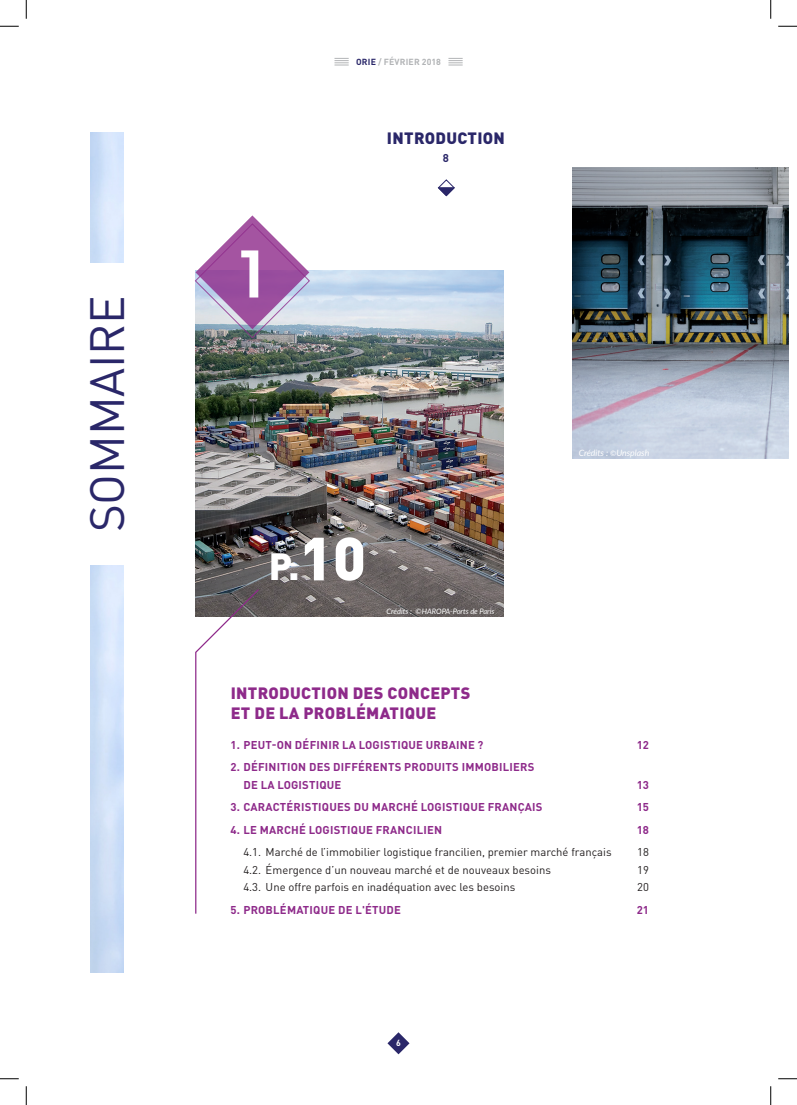
<style>
.page{position:relative;width:797px;height:1105px;background:#fff}
.page>*{position:absolute;margin:0;border:0;box-sizing:border-box;transform-origin:0 0}
.t1{font:600 66.25px "Avant Garde IT Cby BT";color:#fff}
.t2{font:47.5px "DIN Pro";letter-spacing:-.005em;color:#2a2769}
.t3{font:900 37.5px "DIN Pro";color:#fff}
.t4{font:900 16.25px/19.5px "DIN Pro";letter-spacing:.02em;color:#8e2a8a}
.t5{font:900 16.25px "DIN Pro";letter-spacing:.02em;color:#2a2769}
.t6{font:700 11.25px/17.5px "DIN Pro";letter-spacing:.02em;color:#8e2a8a}
.t7{font:11.25px "DIN Pro";color:#231f20}
.t8{font:700 11.25px "DIN Pro";color:#2a2769}
.t9{font:italic 8.75px "Lato";letter-spacing:-.005em;color:#fff}
.t10{font:700 8.75px "DIN Pro";letter-spacing:.02em;color:#b2b4b6}
.t11{font:700 8.75px "DIN Pro";color:#fff}
.t12{font:italic 7.5px "Lato";letter-spacing:-.005em;color:#fff}
.s1{color:#2a2769}
.s2{font-size:60px}
.s3{font-style:normal}
.s4{font-style:normal;font-size:7.5px}
</style>
<div class="page">
<svg style="left:387px;top:1032px;width:22px;height:22px"></svg>
<svg style="left:334px;top:58px;width:15px;height:8px"></svg>
<svg style="left:448px;top:58px;width:14px;height:8px"></svg>
<img style="left:572px;top:168px;width:216px;height:290px">
<img style="left:195px;top:271px;width:308px;height:346px">
<svg style="left:195px;top:215px;width:115px;height:123px"></svg>
<svg style="left:195px;top:588px;width:65px;height:326px"></svg>
<svg style="left:437px;top:179px;width:18px;height:18px"></svg>
<svg style="left:0;top:25px;width:19px;height:2px"></svg>
<svg style="left:778px;top:25px;width:19px;height:2px"></svg>
<svg style="left:0;top:1078px;width:19px;height:1px"></svg>
<svg style="left:778px;top:1078px;width:19px;height:1px"></svg>
<svg style="left:25px;top:0;width:2px;height:19px"></svg>
<svg style="left:25px;top:1086px;width:2px;height:19px"></svg>
<svg style="left:770px;top:0;width:1px;height:19px"></svg>
<svg style="left:770px;top:1086px;width:1px;height:19px"></svg>
<h2 class="t2" style="left:70px;top:532px;width:238px;rotate:-90deg">SOMMAIRE</h2>
<p class="t10" style="left:356px;top:54px;width:86px"><span class="s1">ORIE</span> / FÉVRIER 2018</p>
<h1 class="t1" style="left:233px;top:234px;width:40px">1</h1>
<h3 class="t5" style="left:387px;top:124px;width:119px">INTRODUCTION</h3>
<p class="t8" style="left:443px;top:148px;width:8px">8</p>
<h3 class="t3" style="left:269px;top:535px;width:99px">P.<span class="s2">10</span></h3>
<p class="t12" style="left:386px;top:605px;width:109px">Crédits : <span class="s3">©</span>HAROPA-Ports de Paris</p>
<p class="t9" style="left:578px;top:446px;width:72px">Crédits : <span class="s4">©</span>Unsplash</p>
<h3 class="t4" style="left:231px;top:681px;width:241px">INTRODUCTION DES CONCEPTS<br>ET DE LA PROBLÉMATIQUE</h3>
<p class="t6" style="left:231px;top:734px;width:254px">1. PEUT-ON DÉFINIR LA LOGISTIQUE URBAINE ?</p>
<p class="t6" style="left:636px;top:734px;width:14px">12</p>
<p class="t6" style="left:243px;top:757px;width:292px;text-indent:-13px">2. DÉFINITION DES DIFFÉRENTS PRODUITS IMMOBILIERS<br>DE LA LOGISTIQUE</p>
<p class="t6" style="left:636px;top:774px;width:14px">13</p>
<p class="t6" style="left:231px;top:797px;width:313px">3. CARACTÉRISTIQUES DU MARCHÉ LOGISTIQUE FRANÇAIS</p>
<p class="t6" style="left:636px;top:797px;width:14px">15</p>
<p class="t6" style="left:231px;top:819px;width:213px">4. LE MARCHÉ LOGISTIQUE FRANCILIEN</p>
<p class="t6" style="left:636px;top:819px;width:14px">18</p>
<p class="t7" style="left:243px;top:843px;width:370px">4.1. Marché de l’immobilier logistique francilien, premier marché français</p>
<p class="t7" style="left:637px;top:843px;width:13px">18</p>
<p class="t7" style="left:243px;top:861px;width:309px">4.2. Émergence d’un nouveau marché et de nouveaux besoins</p>
<p class="t7" style="left:637px;top:861px;width:13px">19</p>
<p class="t7" style="left:243px;top:878px;width:273px">4.3. Une offre parfois en inadéquation avec les besoins</p>
<p class="t7" style="left:637px;top:878px;width:13px">20</p>
<p class="t6" style="left:231px;top:899px;width:172px">5. PROBLÉMATIQUE DE L'ÉTUDE</p>
<p class="t6" style="left:636px;top:899px;width:14px">21</p>
<p class="t11" style="left:396px;top:1036px;width:6px">6</p>
</div>
